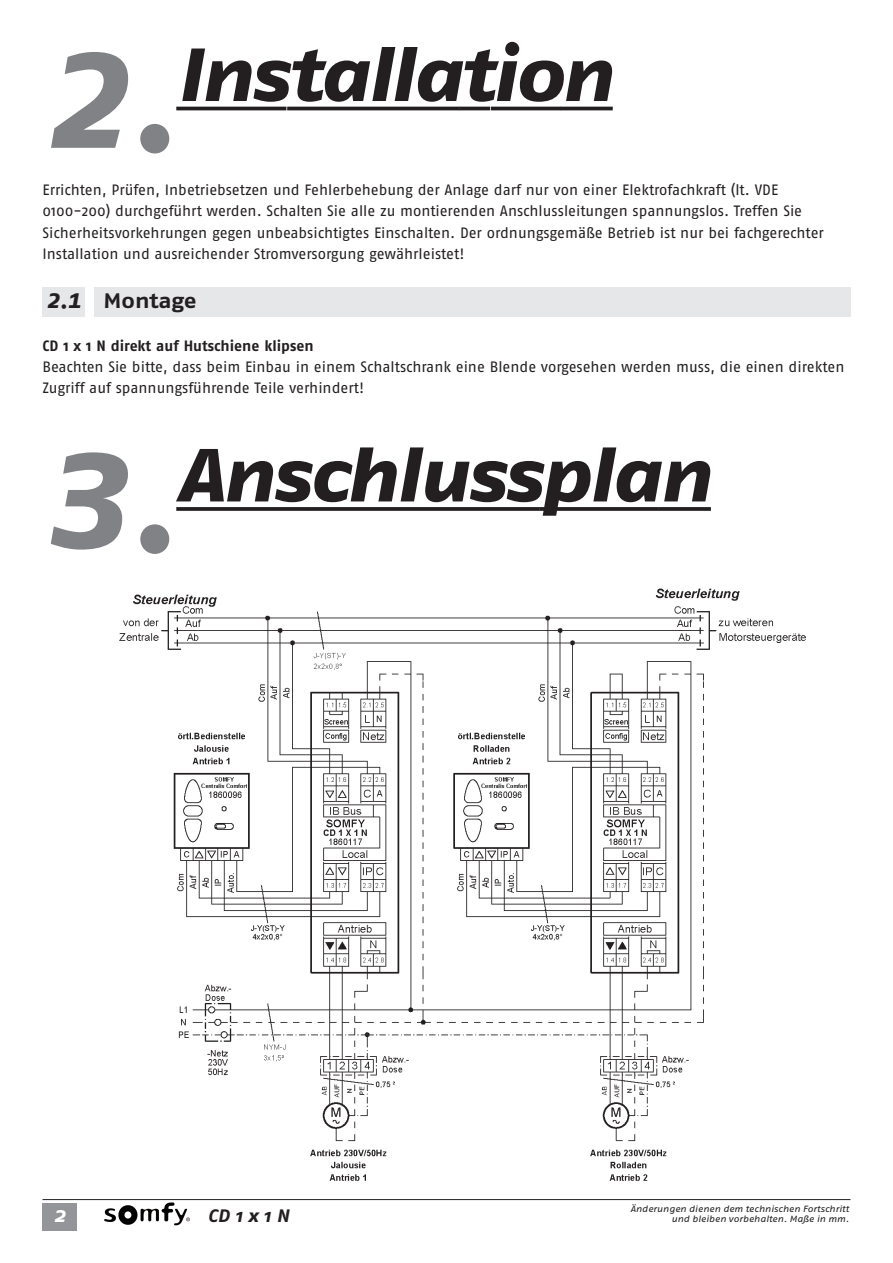
<style>
.page{position:relative;width:893px;height:1263px;background:#fff}
.page>*{position:absolute;margin:0;border:0;box-sizing:border-box;transform-origin:0 0}
.t1{font:italic 75px "Fago Ex Exb";letter-spacing:-.035em;color:#231f20}
.t2{font:700 21px "Fago Ex";letter-spacing:-.005em;color:#231f20}
.t3{font:italic 700 21px "Fago Ex";color:#fff}
.t4{font:italic 700 18px "Fago Ex";color:#231f20}
.t5{font:15px/21px "Fago No";letter-spacing:-.005em;color:#231f20}
.t6{font:700 15px "Fago No";color:#231f20}
.t7{font:italic 9px "Fago Ex";color:#231f20}
.s1{font-family:"Fago Ex Exb Tf";font-size:135px;color:#808285}
.s2{font-family:"Fago Ex Exb Tf";font-weight:400;font-style:italic}
</style>
<div class="page">
<img style="left:93px;top:1200px;width:108px;height:26px">
<img style="left:119px;top:588px;width:687px;height:593px">
<hr style="left:43px;top:1199px;width:807px;height:1px;background:#231f20">
<div style="left:43px;top:1203px;width:34px;height:27px;background:#939598"></div>
<div style="left:94px;top:287px;width:756px;height:30px;background:#e6e7e9"></div>
<div style="left:43px;top:287px;width:42px;height:30px;background:#e6e7e9"></div>
<hr style="left:176px;top:107px;width:110px;height:3px;background:#231f20">
<hr style="left:287px;top:107px;width:173px;height:3px;background:#231f20">
<hr style="left:459px;top:107px;width:31px;height:3px;background:#231f20">
<hr style="left:491px;top:107px;width:69px;height:3px;background:#231f20">
<hr style="left:560px;top:107px;width:53px;height:3px;background:#231f20">
<svg style="left:176px;top:507px;width:132px;height:4px"></svg>
<svg style="left:308px;top:507px;width:231px;height:4px"></svg>
<svg style="left:539px;top:507px;width:119px;height:4px"></svg>
<svg style="left:658px;top:507px;width:53px;height:4px"></svg>
<h1 class="t1" style="left:43px;top:46px;width:572px"><span class="s1">2.</span>Installation</h1>
<p class="t5" style="left:43px;top:181px;width:783px">Errichten, Prüfen, Inbetriebsetzen und Fehlerbehebung der Anlage darf nur von einer Elektrofachkraft (lt. VDE 0100-200) durchgeführt werden. Schalten Sie alle zu montierenden Anschlussleitungen spannungslos. Treffen Sie Sicherheitsvorkehrungen gegen unbeabsichtigtes Einschalten. Der ordnungsgemäße Betrieb ist nur bei fachgerechter Installation und ausreichender Stromversorgung gewährleistet!</p>
<h2 class="t2" style="left:47px;top:293px;width:152px"><span class="s2">2.1</span> Montage</h2>
<p class="t6" style="left:43px;top:340px;width:273px">CD 1 x 1 N direkt auf Hutschiene klipsen</p>
<p class="t5" style="left:43px;top:357px;width:803px">Beachten Sie bitte, dass beim Einbau in einem Schaltschrank eine Blende vorgesehen werden muss, die einen direkten<br>Zugriff auf spannungsführende Teile verhindert!</p>
<h1 class="t1" style="left:43px;top:446px;width:670px"><span class="s1">3.</span>Anschlussplan</h1>
<p class="t7" style="left:630px;top:1205px;width:220px">Änderungen dienen dem technischen Fortschritt</p>
<p class="t4" style="left:207px;top:1209px;width:83px">CD 1 x 1 N</p>
<h2 class="t3" style="left:54px;top:1208px;width:13px">2</h2>
<p class="t7" style="left:671px;top:1216px;width:179px">und bleiben vorbehalten. Maße in mm.</p>
</div>
